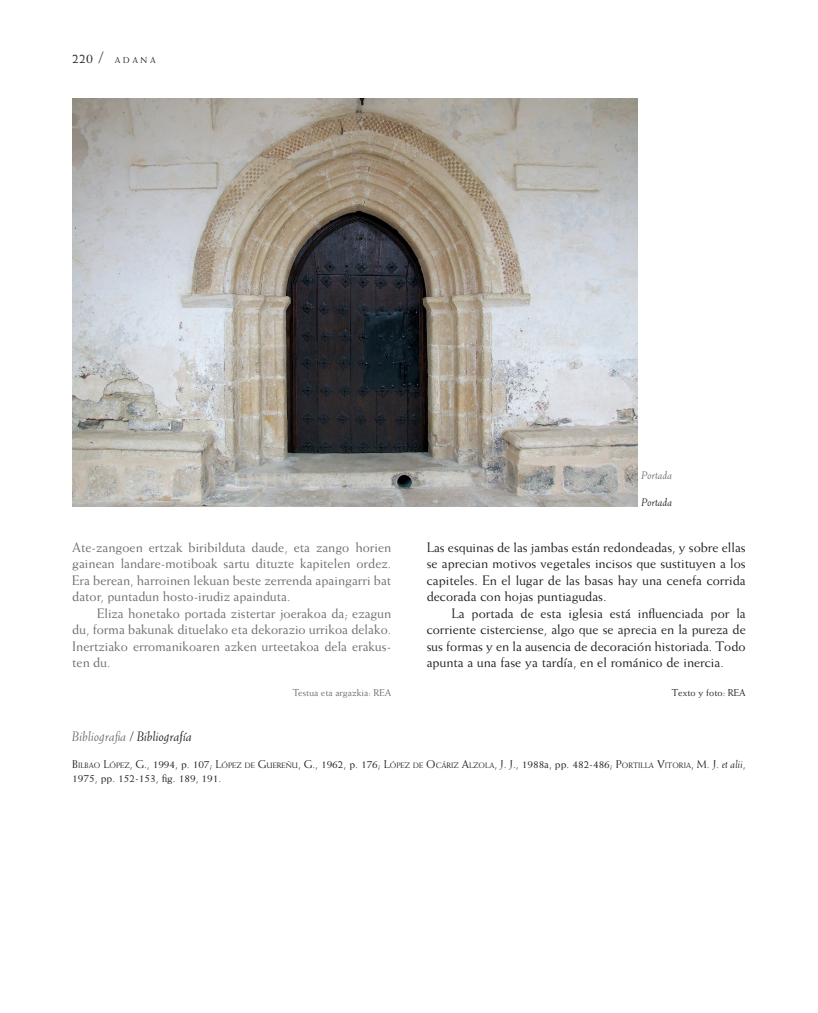
<style>
.page{position:relative;width:818px;height:1013px;background:#fff}
.page>*{position:absolute;margin:0;border:0;box-sizing:border-box;transform-origin:0 0}
.t1{font:13.75px/16.5px "Weiss Std";color:#231f20;text-align:justify}
.t2{font:13.75px/16.5px "Weiss Std";color:#6c6d70;text-align:justify}
.t3{font:italic 13.75px "Weiss Std";color:#231f20}
.t4{font:11.25px "Weiss Std";color:#231f20}
.t5{font:italic 11.25px "Weiss Std";color:#6c6d70}
.t6{font:italic 11.25px "Weiss Std";color:#231f20}
.t7{font:10px "Weiss Std";color:#6c6d70}
.t8{font:10px "Weiss Std";color:#231f20}
.t9{font:8.75px "Weiss Std";color:#231f20}
.t10{font:7.88px "Weiss Std";color:#231f20}
.s1{font-size:13.75px}
.s2{font-size:16.25px}
.s3{color:#6c6d70}
.s4{font-size:11.25px}
.s5{font-style:italic;font-size:11.25px}
</style>
<div class="page">
<img style="left:72px;top:99px;width:566px;height:407px">
<p class="t9" style="left:72px;top:55px;width:52px"><span class="s1">220</span> <span class="s2">/</span> adana</p>
<p class="t5" style="left:641px;top:469px;width:32px">Portada</p>
<p class="t6" style="left:641px;top:496px;width:32px">Portada</p>
<p class="t2" style="left:72px;top:538px;width:320px">Ate-zangoen ertzak biribilduta daude, eta zango horien gainean landare-motiboak sartu dituzte kapitelen ordez.<br>Era berean, harroinen lekuan beste zerrenda apaingarri bat dator, puntadun hosto-irudiz apainduta.</p>
<p class="t2" style="left:72px;top:604px;width:320px;text-indent:25px">Eliza honetako portada zistertar joerakoa da; ezagun du, forma bakunak dituelako eta dekorazio urrikoa delako.<br>Inertziako erromanikoaren azken urteetakoa dela erakus&shy;ten du.</p>
<p class="t7" style="left:293px;top:686px;width:100px">Testua eta argazkia: REA</p>
<p class="t3" style="left:72px;top:728px;width:121px"><span class="s3">Bibliografia</span> / Bibliografía</p>
<p class="t10" style="left:72px;top:761px;width:675px"><span class="s4">B</span>ILBAO <span class="s4">L</span>ÓPEZ<span class="s4">,</span> <span class="s4">G., 1994, p. 107;</span> <span class="s4">L</span>ÓPEZ DE <span class="s4">G</span>UEREÑU<span class="s4">, G., 1962,</span> <span class="s4">p. 176; L</span>ÓPEZ DE <span class="s4">O</span> CÁRIZ <span class="s4">A</span>LZOLA<span class="s4">, J. J., 1988a, pp. 482-486;</span> <span class="s4">P</span>ORTILLA <span class="s4">V</span>ITORIA<span class="s4">, M. J.</span> <span class="s5">et alii</span><span class="s4">,</span></p>
<p class="t4" style="left:72px;top:771px;width:151px">1975, pp. 152-153, fig. 189, 191.</p>
<p class="t1" style="left:427px;top:538px;width:320px">Las esquinas de las jambas están redondeadas, y sobre ellas se aprecian motivos vegetales incisos que sustituyen a los capiteles. En el lugar de las basas hay una cenefa corrida decorada con hojas puntiagudas.</p>
<p class="t1" style="left:427px;top:604px;width:320px;text-indent:25px">La portada de esta iglesia está influenciada por la corriente cisterciense, algo que se aprecia en la pureza de sus formas y en la ausencia de decoración historiada. Todo apunta a una fase ya tardía, en el románico de inercia.</p>
<p class="t8" style="left:672px;top:686px;width:75px">Texto y foto: REA</p>
</div>
